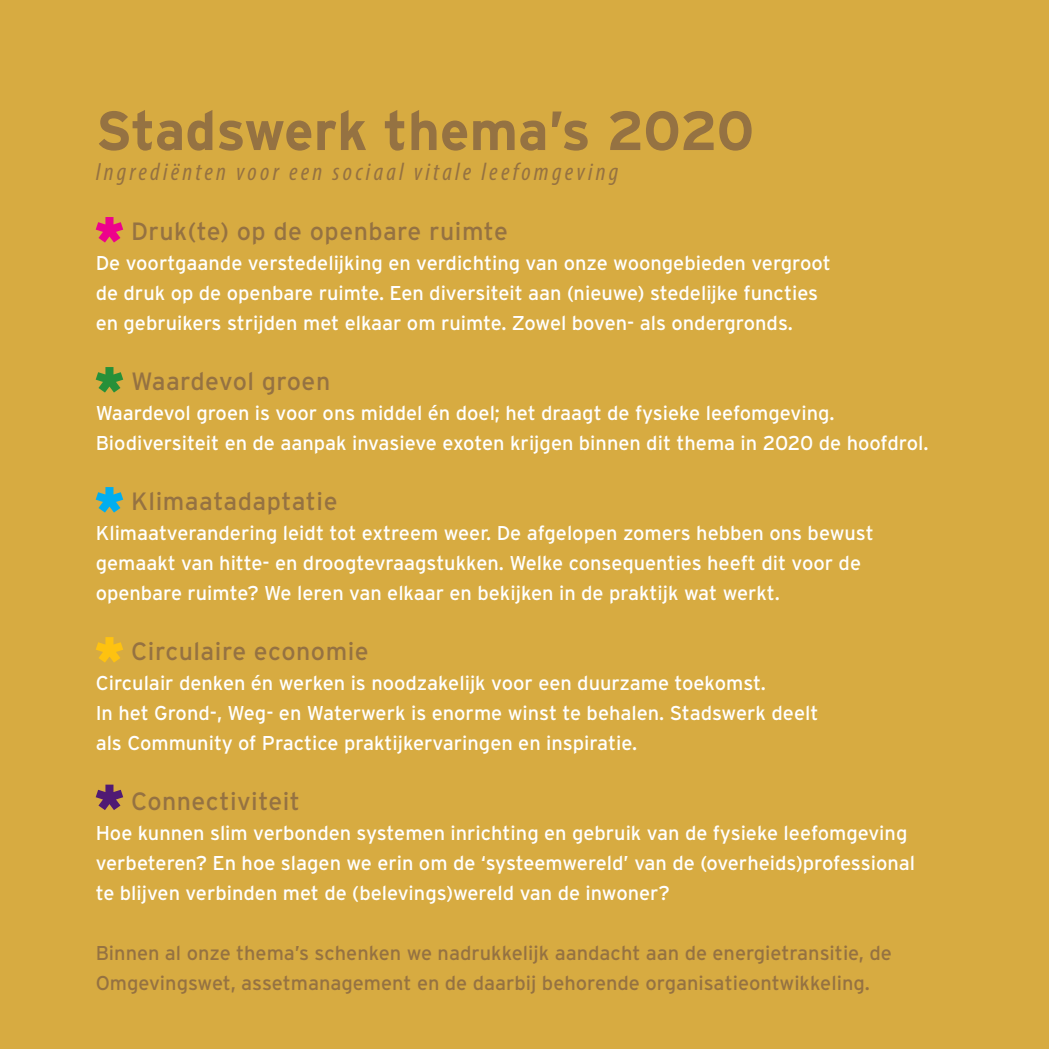
<style>
.page{position:relative;width:1049px;height:1049px;background:#d7ab41}
.page>*{position:absolute;margin:0;border:0;box-sizing:border-box;transform-origin:0 0}
.t1{font:700 55px "Interstate";color:#957242}
.t2{font:25px "Interstate";letter-spacing:.02em;color:#957242}
.intro{font:italic condensed 25px "Myriad Pro";letter-spacing:.13em;color:#957242}
.broodtekst{font:20px/30px "Interstate";color:#fff}
.broodtekst-2{font:20px/30px "Interstate";color:#957242}
</style>
<div class="page">
<svg style="left:96px;top:217px;width:27px;height:26px"></svg>
<svg style="left:96px;top:367px;width:27px;height:26px"></svg>
<svg style="left:96px;top:487px;width:27px;height:26px"></svg>
<svg style="left:96px;top:637px;width:27px;height:26px"></svg>
<svg style="left:96px;top:784px;width:27px;height:26px"></svg>
<p class="t1" style="left:96px;top:100px;width:660px">Stadswerk thema’s 2020</p>
<p class="intro" style="left:96px;top:157px;width:524px">Ingrediënten voor een sociaal vitale leefomgeving</p>
<p class="t2" style="left:131px;top:217px;width:378px">Druk(te) op de openbare ruimte</p>
<p class="broodtekst" style="left:96px;top:248px;width:737px">De voortgaande verstedelijking en verdichting van onze woongebieden vergroot de druk op de openbare ruimte. Een diversiteit aan (nieuwe) stedelijke functies en gebruikers strijden met elkaar om ruimte. Zowel boven- als ondergronds.</p>
<p class="t2" style="left:131px;top:367px;width:201px">Waardevol groen</p>
<p class="broodtekst" style="left:96px;top:398px;width:834px">Waardevol groen is voor ons middel én doel; het draagt de fysieke leefomgeving.<br>Biodiversiteit en de aanpak invasieve exoten krijgen binnen dit thema in 2020 de hoofdrol.</p>
<p class="t2" style="left:131px;top:487px;width:208px">Klimaatadaptatie</p>
<p class="broodtekst" style="left:96px;top:518px;width:779px">Klimaatverandering leidt tot extreem weer. De afgelopen zomers hebben ons bewust gemaakt van hitte- en droogtevraagstukken. Welke consequenties heeft dit voor de openbare ruimte? We leren van elkaar en bekijken in de praktijk wat werkt.</p>
<p class="t2" style="left:131px;top:637px;width:239px">Circulaire economie</p>
<p class="broodtekst" style="left:96px;top:668px;width:724px">Circulair denken én werken is noodzakelijk voor een duurzame toekomst.<br>In het Grond-, Weg- en Waterwerk is enorme winst te behalen. Stadswerk deelt als Community of Practice praktijkervaringen en inspiratie.</p>
<p class="t2" style="left:131px;top:787px;width:171px">Connectiviteit</p>
<p class="broodtekst" style="left:96px;top:818px;width:821px">Hoe kunnen slim verbonden systemen inrichting en gebruik van de fysieke leefomgeving verbeteren? En hoe slagen we erin om de ‘systeemwereld’ van de (overheids)professional te blijven verbinden met de (belevings)wereld van de inwoner?</p>
<p class="broodtekst-2" style="left:96px;top:938px;width:798px">Binnen al onze thema’s schenken we nadrukkelijk aandacht aan de energietransitie, de<br>Omgevingswet, assetmanagement en de daarbij behorende organisatieontwikkeling.</p>
</div>
